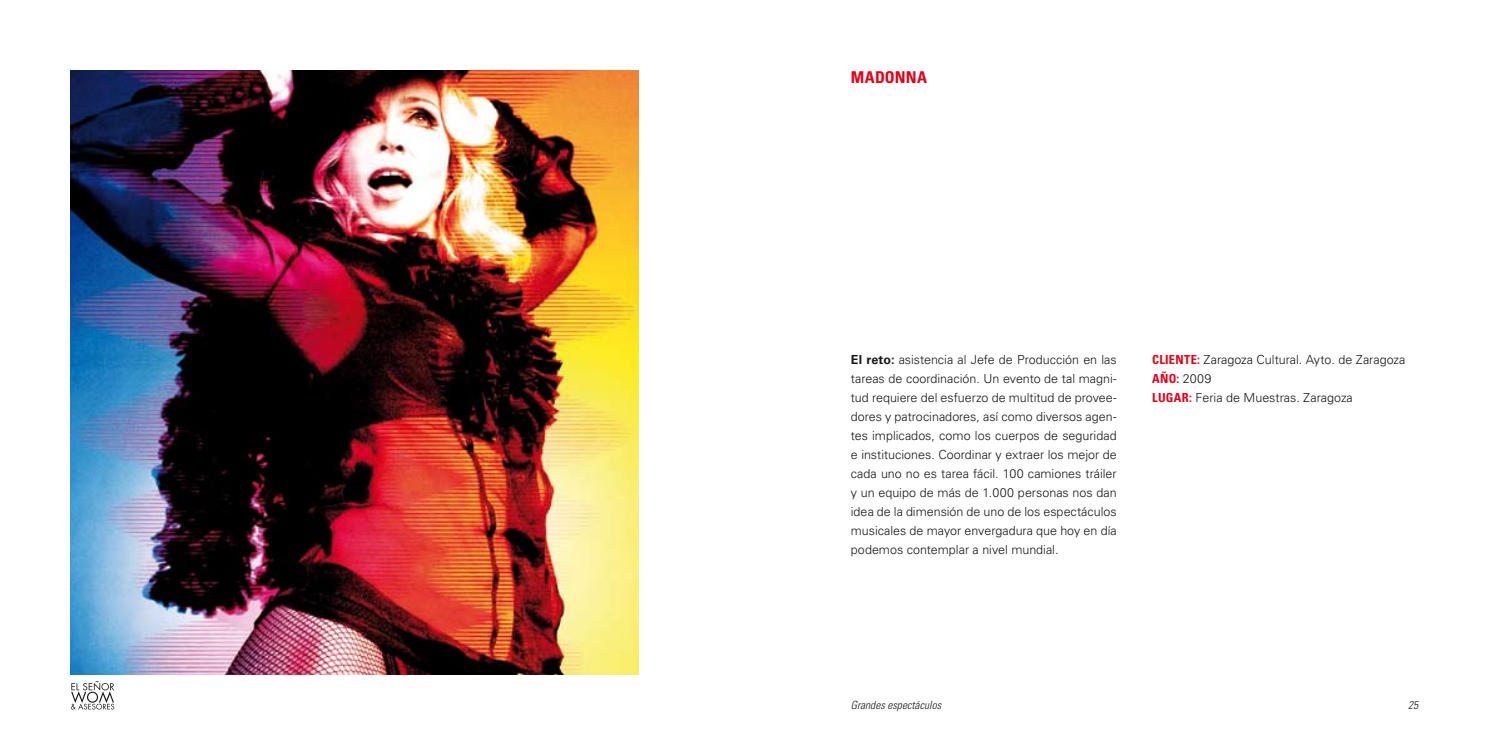
<style>
.page{position:relative;width:1489px;height:745px;background:#fff}
.page>*{position:absolute;margin:0;border:0;box-sizing:border-box;transform-origin:0 0}
.t1{font:700 condensed 16.25px "Univers LT Std";letter-spacing:.01em;color:#e2001a}
.t2{font:300 12.5px/19px "Univers LT Std";color:#1a171b;text-align:justify}
.t3{font:italic 300 condensed 11.25px "Univers LT Std";letter-spacing:.005em;color:#1a171b}
.s1{font-weight:700}
.s2{font-weight:700;font-stretch:condensed;color:#e2001a}
</style>
<div class="page">
<svg style="left:71px;top:681px;width:43px;height:28px"></svg>
<img style="left:71px;top:71px;width:567px;height:602px">
<h1 class="t1" style="left:850px;top:67px;width:78px">MADONNA</h1>
<p class="t2" style="left:850px;top:349px;width:267px"><span class="s1">El reto:</span> asistencia al Jefe de Producción en las tareas de coordinación. Un evento de tal magni&shy;tud requiere del esfuerzo de multitud de provee&shy;dores y patrocinadores, así como diversos agen&shy;tes implicados, como los cuerpos de seguridad e instituciones. Coordinar y extraer los mejor de cada uno no es tarea fácil. 100 camiones tráiler y un equipo de más de 1.000 personas nos dan idea de la dimensión de uno de los espectáculos musicales de mayor envergadura que hoy en día podemos contemplar a nivel mundial.</p>
<p class="t2" style="left:1152px;top:349px;width:255px;text-align:left"><span class="s2">CLIENTE:</span> Zaragoza Cultural. Ayto. de Zaragoza<br><span class="s2">AÑO:</span> 2009<br><span class="s2">LUGAR:</span> Feria de Muestras. Zaragoza</p>
<p class="t3" style="left:850px;top:698px;width:92px">Grandes espectáculos</p>
<p class="t3" style="left:1407px;top:698px;width:11px">25</p>
</div>
